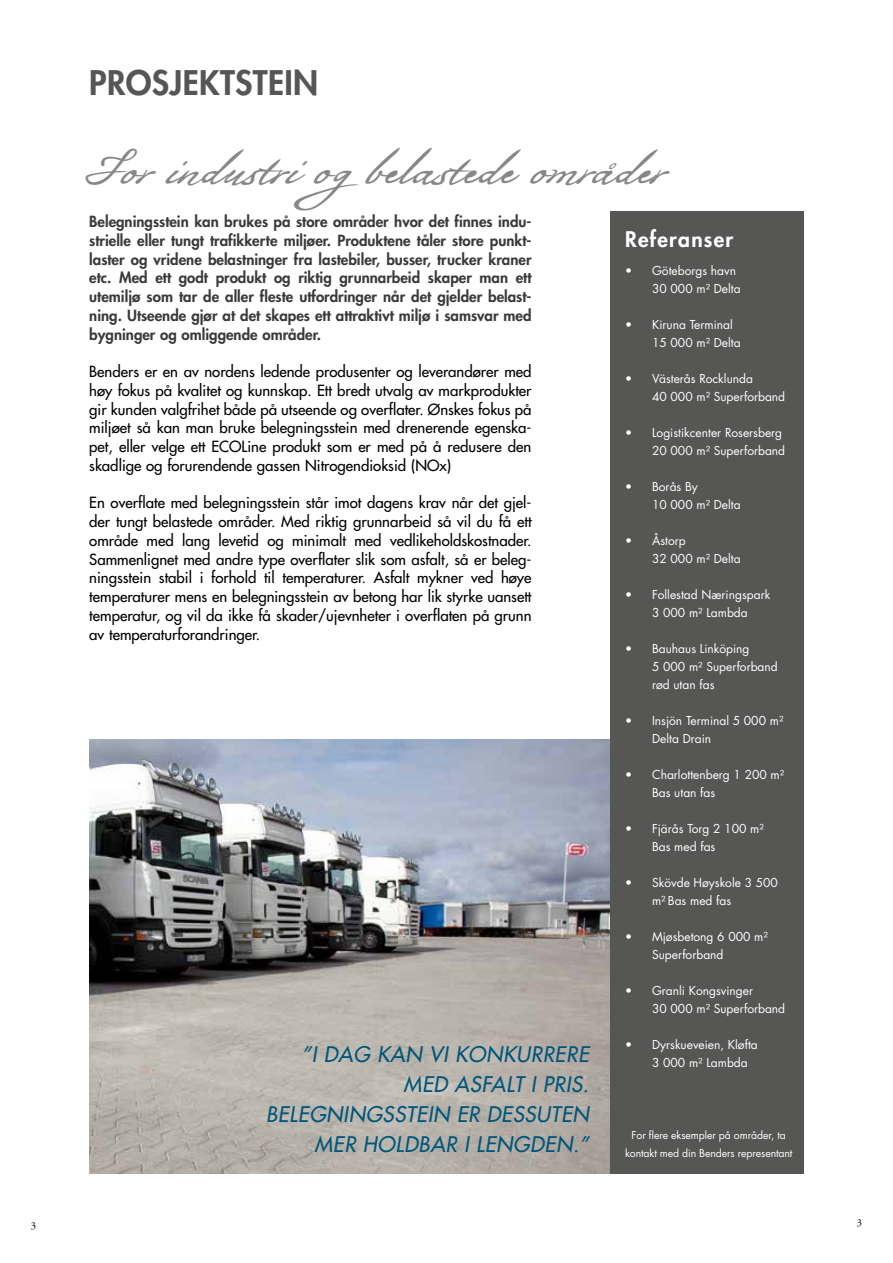
<style>
.page{position:relative;width:893px;height:1263px;background:#fff}
.page>*{position:absolute;margin:0;border:0;box-sizing:border-box;transform-origin:0 0}
.t1{font:48px "Bolivar";color:#868786}
.t2{font:800 33px "Futura Std";letter-spacing:.01em;color:#565655}
.t3{font:italic 500 21px/30px "Futura Std";letter-spacing:.025em;color:#00567b;text-align:right}
.t4{font:800 21px "Futura Std";letter-spacing:.06em;color:#fff}
.t5{font:500 15px/18.8px "Futura Std";color:#000;text-align:justify}
.t6{font:800 15px/18.8px "Futura Std";color:#3a3a39;text-align:justify}
.t7{font:12px/18px "Futura Std";color:#fff}
.t8{font:10.5px/18px "Futura Std";letter-spacing:-.01em;color:#fff;text-align:center}
.t9{font:10.5px "Adobe Garamond Pro";color:#000}
</style>
<div class="page">
<img style="left:89px;top:740px;width:521px;height:434px">
<div style="left:610px;top:212px;width:194px;height:962px;background:#565655"></div>
<h2 class="t2" style="left:89px;top:62px;width:231px">PROSJEKTSTEIN</h2>
<h1 class="t1" style="left:89px;top:139px;width:577px">For industri ogbelastede områder</h1>
<p class="t6" style="left:89px;top:212px;width:444px">Belegningsstein kan brukes på store områder hvor det finnes indu&shy;strielle eller tungt trafikkerte miljøer. Produktene tåler store punkt&shy;laster og vridene belastninger fra lastebiler, busser, trucker kraner etc. Med ett godt produkt og riktig grunnarbeid skaper man ett utemiljø som tar de aller fleste utfordringer når det gjelder belast&shy;ning. Utseende gjør at det skapes ett attraktivt miljø i samsvar med bygninger og omliggende områder.</p>
<p class="t5" style="left:89px;top:362px;width:444px">Benders er en av nordens ledende produsenter og leverandører med høy fokus på kvalitet og kunnskap. Ett bredt utvalg av markprodukter gir kunden valgfrihet både på utseende og overflater. Ønskes fokus på miljøet så kan man bruke belegningsstein med drenerende egenska&shy;pet, eller velge ett ECOLine produkt som er med på å redusere den skadlige og forurendende gassen Nitrogendioksid (NOx)</p>
<p class="t5" style="left:89px;top:494px;width:444px">En overflate med belegningsstein står imot dagens krav når det gjel&shy;der tungt belastede områder. Med riktig grunnarbeid så vil du få ett område med lang levetid og minimalt med vedlikeholdskostnader.<br>Sammenlignet med andre type overflater slik som asfalt, så er beleg&shy;ningsstein stabil i forhold til temperaturer. Asfalt mykner ved høye temperaturer mens en belegningsstein av betong har lik styrke uansett temperatur, og vil da ikke få skader/ujevnheter i overflaten på grunn av temperaturforandringer.</p>
<h3 class="t4" style="left:625px;top:226px;width:110px">Referanser</h3>
<p class="t7" style="left:652px;top:261px;width:90px;text-indent:-27px">• Göteborgs havn<br>30 000 m² Delta</p>
<p class="t7" style="left:652px;top:315px;width:90px;text-indent:-27px">• Kiruna Terminal<br>15 000 m² Delta</p>
<p class="t7" style="left:652px;top:369px;width:135px;text-indent:-27px">• Västerås Rocklunda<br>40 000 m² Superforband</p>
<p class="t7" style="left:625px;top:423px;width:162px;text-align:right">• Logistikcenter Rosersberg<br>20 000 m² Superforband</p>
<p class="t7" style="left:652px;top:477px;width:90px;text-indent:-27px">• Borås By<br>10 000 m² Delta</p>
<p class="t7" style="left:652px;top:531px;width:90px;text-indent:-27px">• Åstorp<br>32 000 m² Delta</p>
<p class="t7" style="left:625px;top:585px;width:147px;text-align:center">• Follestad Næringspark<br>3 000 m² Lambda</p>
<p class="t7" style="left:652px;top:639px;width:127px;text-indent:-27px">• Bauhaus Linköping<br>5 000 m² Superforband rød utan fas</p>
<p class="t7" style="left:652px;top:711px;width:133px;text-indent:-27px">• Insjön Terminal 5 000 m²<br>Delta Drain</p>
<p class="t7" style="left:652px;top:765px;width:134px;text-indent:-27px">• Charlottenberg 1 200 m²<br>Bas utan fas</p>
<p class="t7" style="left:652px;top:819px;width:113px;text-indent:-27px">• Fjärås Torg 2 100 m²<br>Bas med fas</p>
<p class="t7" style="left:652px;top:873px;width:127px;text-indent:-27px">• Skövde Høyskole 3 500 m² Bas med fas</p>
<p class="t7" style="left:652px;top:927px;width:117px;text-indent:-27px">• Mjøsbetong 6 000 m²<br>Superforband</p>
<p class="t7" style="left:652px;top:981px;width:135px;text-indent:-27px">• Granli Kongsvinger<br>30 000 m² Superforband</p>
<p class="t7" style="left:652px;top:1035px;width:107px;text-indent:-27px">• Dyrskueveien, Kløfta<br>3 000 m² Lambda</p>
<h3 class="t3" style="left:266px;top:1040px;width:324px">”I DAG KAN VI KONKURRERE<br>MED ASFALT I PRIS.<br>BELEGNINGSSTEIN ER DESSUTEN<br>MER HOLDBAR I LENGDEN.”</h3>
<p class="t8" style="left:625px;top:1126px;width:169px">For flere eksempler på områder, ta kontakt med din Benders representant</p>
<p class="t9" style="left:31px;top:1219px;width:7px">3</p>
<p class="t9" style="left:857px;top:1217px;width:7px">3</p>
</div>
